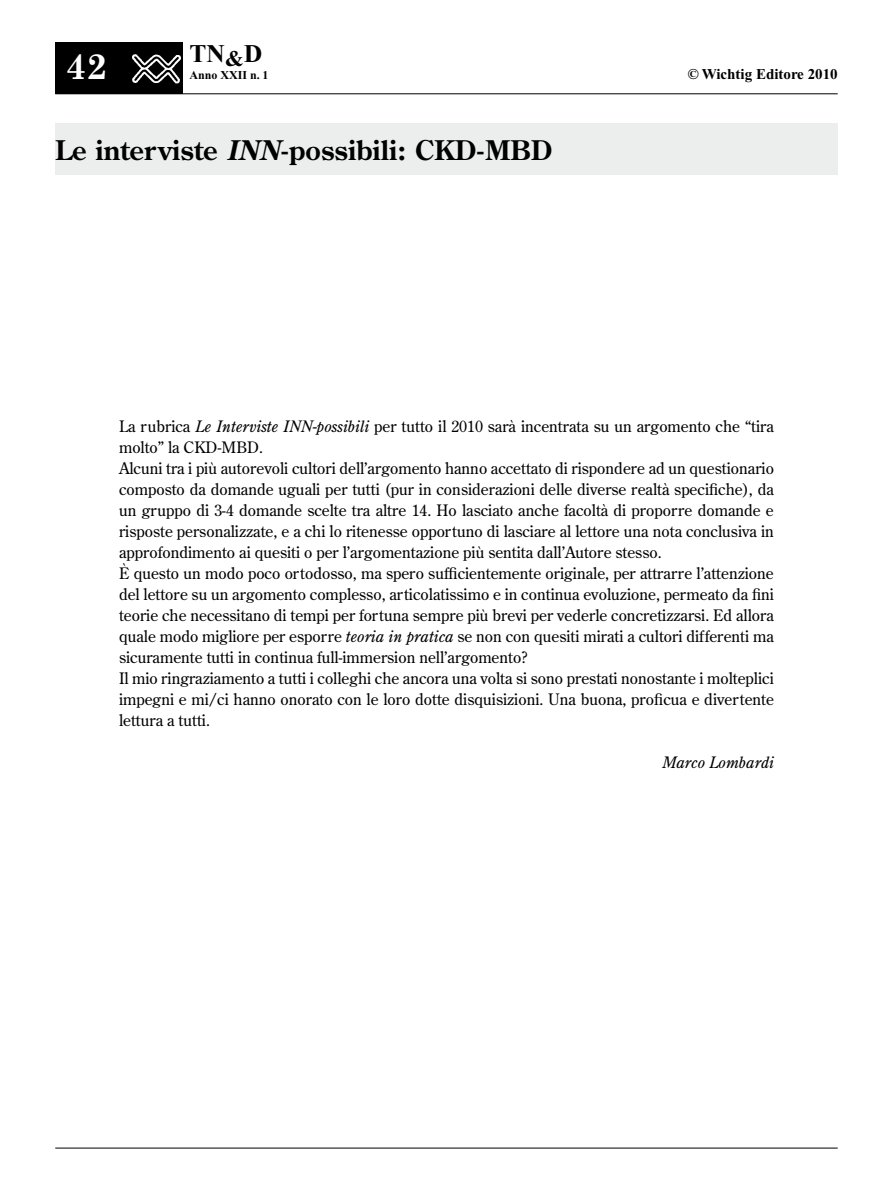
<style>
.page{position:relative;width:893px;height:1191px;background:#fff}
.page>*{position:absolute;margin:0;border:0;box-sizing:border-box;transform-origin:0 0}
.t1{font:700 36px "Century Schoolbook";color:#fff}
.t2{font:700 27px "Century Old Style";color:#000}
.t3{font:700 25.5px "Times New Roman";color:#000}
.t4{font:15.75px/21px "Century Old Style";color:#000}
.t5{font:italic 15.75px "Century Old Style";color:#000}
.t6{font:700 15px "Times New Roman";color:#000}
.t7{font:700 12px "Times New Roman";color:#000}
.s1{font-style:italic}
</style>
<div class="page">
<hr style="left:55px;top:93px;width:783px;height:1px;background:#000">
<div style="left:55px;top:43px;width:128px;height:51px;background:#000"></div>
<img style="left:132px;top:54px;width:49px;height:30px">
<hr style="left:55px;top:1147px;width:783px;height:1px;background:#000">
<div style="left:55px;top:123px;width:783px;height:51px;background:#eceded"></div>
<h1 class="t1" style="left:66px;top:45px;width:43px">42</h1>
<h3 class="t3" style="left:190px;top:39px;width:74px">TN<sub>&amp;</sub>D</h3>
<p class="t7" style="left:190px;top:68px;width:80px">Anno XXII n. 1</p>
<p class="t6" style="left:688px;top:66px;width:151px">© Wichtig Editore 2010</p>
<h2 class="t2" style="left:55px;top:132px;width:499px">Le interviste <span class="s1">INN</span>-possibili: CKD-MBD</h2>
<p class="t4" style="left:119px;top:415px;width:656px">La rubrica <span class="s1">Le Interviste INN-possibili</span> per tutto il 2010 sarà incentrata su un argomento che “tira molto” la CKD-MBD.<br>Alcuni tra i più autorevoli cultori dell’argomento hanno accettato di rispondere ad un questionario composto da domande uguali per tutti (pur in considerazioni delle diverse realtà specifiche), da un gruppo di 3-4 domande scelte tra altre 14. Ho lasciato anche facoltà di proporre domande e risposte personalizzate, e a chi lo ritenesse opportuno di lasciare al lettore una nota conclusiva in approfondimento ai quesiti o per l’argomentazione più sentita dall’Autore stesso.<br>È questo un modo poco ortodosso, ma spero sufficientemente originale, per attrarre l’attenzione del lettore su un argomento complesso, articolatissimo e in continua evoluzione, permeato da fini teorie che necessitano di tempi per fortuna sempre più brevi per vederle concretizzarsi. Ed allora quale modo migliore per esporre <span class="s1">teoria in pratica</span> se non con quesiti mirati a cultori differenti ma sicuramente tutti in continua full-immersion nell’argomento?<br>Il mio ringraziamento a tutti i colleghi che ancora una volta si sono prestati nonostante i molteplici impegni e mi/ci hanno onorato con le loro dotte disquisizioni. Una buona, proficua e divertente lettura a tutti.</p>
<p class="t5" style="left:662px;top:752px;width:113px">Marco Lombardi</p>
</div>
